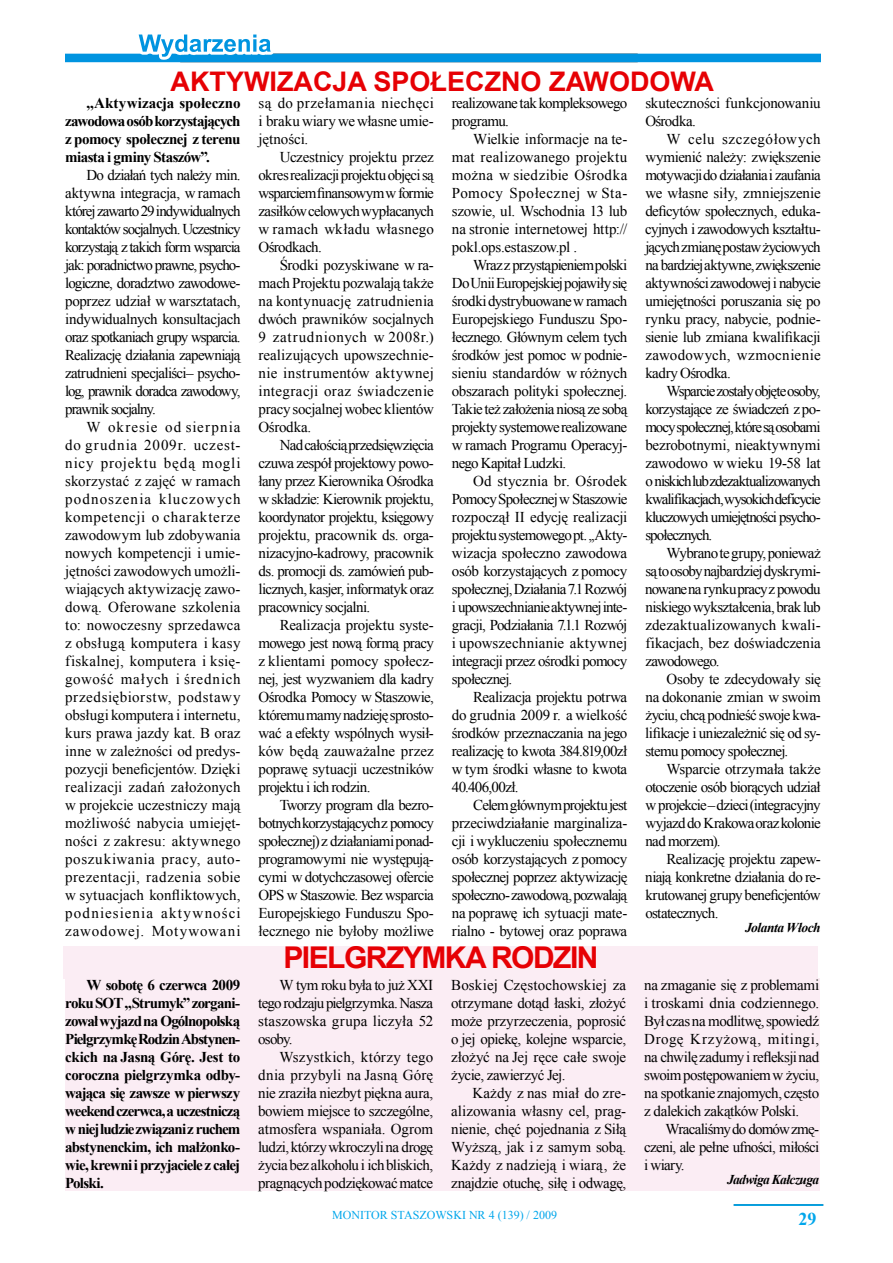
<style>
.page{position:relative;width:893px;height:1263px;background:#fff}
.page>*{position:absolute;margin:0;border:0;box-sizing:border-box;transform-origin:0 0}
.t1{font:700 30px "Arial";letter-spacing:-.05em;color:#e60004}
.t2{font:700 27px "Arial";color:#e60004}
.t3{font:700 18px "Times New Roman";color:#00a6eb}
.t4{font:15px/18px "Times New Roman";letter-spacing:-.03em;color:#000;text-align:justify}
.t5{font:700 15px/18px "Times New Roman";letter-spacing:-.045em;color:#000;text-align:justify}
.t6{font:italic 700 13.5px "Times New Roman";letter-spacing:-.04em;color:#000}
.t7{font:12px "Times New Roman";color:#00a6eb}
</style>
<div class="page">
<hr style="left:734px;top:1204px;width:89px;height:1px;background:#00a6eb">
<hr style="left:734px;top:1205px;width:89px;height:1px;background:#00a6eb">
<div style="left:65px;top:54px;width:756px;height:8px;background:#0094e0"></div>
<svg style="left:136px;top:34px;width:138px;height:26px"></svg>
<div style="left:65px;top:978px;width:754px;height:213px;background:#fbedf4"></div>
<div style="left:64px;top:946px;width:754px;height:33px;background:#fbedf4"></div>
<h2 class="t2" style="left:171px;top:64px;width:540px">AKTYWIZACJA SPOŁECZNO ZAWODOWA</h2>
<p class="t5" style="left:65px;top:94px;width:177px;text-indent:21px">,,Aktywizacja społeczno zawodowa osób korzystających z pomocy społecznej z terenu miasta i gminy Staszów”.</p>
<p class="t4" style="left:65px;top:166px;width:177px;text-indent:21px">Do działań tych należy min. aktywna integracja, w ramach której zawarto 29 indywidualnych kontaktów socjalnych. Uczestnicy korzystają z takich form wsparcia jak: poradnictwo prawne, psycho&shy;logiczne, doradztwo zawodowe&shy;poprzez udział w warsztatach, indywidualnych konsultacjach oraz spotkaniach grupy wsparcia.<br>Realizację działania zapewniają zatrudnieni specjaliści– psycho&shy;log, prawnik doradca zawodowy, prawnik socjalny.</p>
<p class="t4" style="left:65px;top:418px;width:177px;text-indent:21px">W okresie od sierpnia do grudnia 2009r. uczest&shy;nicy projektu będą mogli skorzystać z zajęć w ramach podnoszenia kluczowych kompetencji o charakterze zawodowym lub zdobywania nowych kompetencji i umie&shy;jętności zawodowych umożli&shy;wiających aktywizację zawo&shy;dową. Oferowane szkolenia to: nowoczesny sprzedawca z obsługą komputera i kasy fiskalnej, komputera i księ&shy;gowość małych i średnich przedsiębiorstw, podstawy obsługi komputera i internetu, kurs prawa jazdy kat. B oraz inne w zależności od predys&shy;pozycji beneficjentów. Dzięki realizacji zadań założonych w projekcie uczestniczy mają możliwość nabycia umiejęt&shy;ności z zakresu: aktywnego poszukiwania pracy, auto&shy;prezentacji, radzenia sobie w sytuacjach konfliktowych, podniesienia aktywności zawodowej. Motywowani</p>
<p class="t4" style="left:259px;top:94px;width:177px">są do przełamania niechęci i braku wiary we własne umie&shy;jętności.</p>
<p class="t4" style="left:259px;top:148px;width:177px;text-indent:21px">Uczestnicy projektu przez okres realizacji projektu objęci są wsparciem finansowym w formie zasiłków celowych wypłacanych w ramach wkładu własnego Ośrodkach.</p>
<p class="t4" style="left:259px;top:256px;width:177px;text-indent:21px">Środki pozyskiwane w ra&shy;mach Projektu pozwalają także na kontynuację zatrudnienia dwóch prawników socjalnych 9 zatrudnionych w 2008r.) realizujących upowszechnie&shy;nie instrumentów aktywnej integracji oraz świadczenie pracy socjalnej wobec klientów Ośrodka.</p>
<p class="t4" style="left:259px;top:436px;width:177px;text-indent:21px">Nad całością przedsięwzięcia czuwa zespół projektowy powo&shy;łany przez Kierownika Ośrodka w składzie: Kierownik projektu, koordynator projektu, księgowy projektu, pracownik ds. orga&shy;nizacyjno-kadrowy, pracownik ds. promocji ds. zamówień pub&shy;licznych, kasjer, informatyk oraz pracownicy socjalni.</p>
<p class="t4" style="left:259px;top:616px;width:177px;text-indent:21px">Realizacja projektu syste&shy;mowego jest nową formą pracy z klientami pomocy społecz&shy;nej, jest wyzwaniem dla kadry Ośrodka Pomocy w Staszowie, któremu mamy nadzieję sprosto&shy;wać a efekty wspólnych wysił&shy;ków będą zauważalne przez poprawę sytuacji uczestników projektu i ich rodzin.</p>
<p class="t4" style="left:259px;top:796px;width:177px;text-indent:21px">Tworzy program dla bezro&shy;botnych korzystających z pomocy społecznej) z działaniami ponad&shy;programowymi nie występują&shy;cymi w dotychczasowej ofercie OPS w Staszowie. Bez wsparcia Europejskiego Funduszu Spo&shy;łecznego nie byłoby możliwe</p>
<p class="t4" style="left:452px;top:94px;width:177px">realizowane tak kompleksowego programu.</p>
<p class="t4" style="left:452px;top:130px;width:177px;text-indent:21px">Wielkie informacje na te&shy;mat realizowanego projektu można w siedzibie Ośrodka Pomocy Społecznej w Sta&shy;szowie, ul. Wschodnia 13 lub na stronie internetowej http:// pokl.ops.estaszow.pl .</p>
<p class="t4" style="left:452px;top:256px;width:177px;text-indent:21px">Wraz z przystąpieniem polski Do Unii Europejskiej pojawiły się środki dystrybuowane w ramach Europejskiego Funduszu Spo&shy;łecznego. Głównym celem tych środków jest pomoc w podnie&shy;sieniu standardów w różnych obszarach polityki społecznej.<br>Takie też założenia niosą ze sobą projekty systemowe realizowane w ramach Programu Operacyj&shy;nego Kapitał Ludzki.</p>
<p class="t4" style="left:452px;top:472px;width:177px;text-indent:21px">Od stycznia br. Ośrodek Pomocy Społecznej w Staszowie rozpoczął II edycję realizacji projektu systemowego pt. ,,Akty&shy;wizacja społeczno zawodowa osób korzystających z pomocy społecznej, Działania 7.1 Rozwój i upowszechnianie aktywnej inte&shy;gracji, Podziałania 7.1.1 Rozwój i upowszechnianie aktywnej integracji przez ośrodki pomocy społecznej.</p>
<p class="t4" style="left:452px;top:688px;width:177px;text-indent:21px">Realizacja projektu potrwa do grudnia 2009 r. a wielkość środków przeznaczania na jego realizację to kwota 384.819,00zł w tym środki własne to kwota 40.406,00zł.</p>
<p class="t4" style="left:452px;top:796px;width:177px;text-indent:21px">Celem głównym projektu jest przeciwdziałanie marginaliza&shy;cji i wykluczeniu społecznemu osób korzystających z pomocy społecznej poprzez aktywizację społeczno- zawodową, pozwalają na poprawę ich sytuacji mate&shy;rialno - bytowej oraz poprawa</p>
<h1 class="t1" style="left:283px;top:937px;width:300px">PIELGRZYMKA RODZIN</h1>
<p class="t5" style="left:65px;top:976px;width:177px;text-indent:21px">W sobotę 6 czerwca 2009 roku SOT „Strumyk” zorgani&shy;zował wyjazd na Ogólnopolską Pielgrzymkę Rodzin Abstynen&shy;ckich na Jasną Górę. Jest to coroczna pielgrzymka odby&shy;wająca się zawsze w pierwszy weekend czerwca, a uczestniczą w niej ludzie związani z ruchem abstynenckim, ich małżonko&shy;wie, krewni i przyjaciele z całej Polski.</p>
<p class="t4" style="left:258px;top:976px;width:177px;text-indent:21px">W tym roku była to już XXI tego rodzaju pielgrzymka. Nasza staszowska grupa liczyła 52 osoby.</p>
<p class="t4" style="left:258px;top:1048px;width:177px;text-indent:21px">Wszystkich, którzy tego dnia przybyli na Jasną Górę nie zraziła niezbyt piękna aura, bowiem miejsce to szczególne, atmosfera wspaniała. Ogrom ludzi, którzy wkroczyli na drogę życia bez alkoholu i ich bliskich, pragnących podziękować matce</p>
<p class="t4" style="left:451px;top:976px;width:177px">Boskiej Częstochowskiej za otrzymane dotąd łaski, złożyć może przyrzeczenia, poprosić o jej opiekę, kolejne wsparcie, złożyć na Jej ręce całe swoje życie, zawierzyć Jej.</p>
<p class="t4" style="left:451px;top:1084px;width:177px;text-indent:21px">Każdy z nas miał do zre&shy;alizowania własny cel, prag&shy;nienie, chęć pojednania z Siłą Wyższą, jak i z samym sobą.<br>Każdy z nadzieją i wiarą, że znajdzie otuchę, siłę i odwagę,</p>
<p class="t7" style="left:332px;top:1207px;width:226px">MONITOR STASZOWSKI NR 4 (139) / 2009</p>
<p class="t4" style="left:645px;top:94px;width:177px">skuteczności funkcjonowaniu<br>Ośrodka.</p>
<p class="t4" style="left:645px;top:130px;width:177px;text-indent:21px">W celu szczegółowych wymienić należy: zwiększenie motywacji do działania i zaufania we własne siły, zmniejszenie deficytów społecznych, eduka&shy;cyjnych i zawodowych kształtu&shy;jących zmianę postaw życiowych na bardziej aktywne, zwiększenie aktywności zawodowej i nabycie umiejętności poruszania się po rynku pracy, nabycie, podnie&shy;sienie lub zmiana kwalifikacji zawodowych, wzmocnienie kadry Ośrodka.</p>
<p class="t4" style="left:645px;top:382px;width:177px;text-indent:21px">Wsparcie zostały objęte osoby, korzystające ze świadczeń z po&shy;mocy społecznej, które są osobami bezrobotnymi, nieaktywnymi zawodowo w wieku 19-58 lat o niskich lub zdezaktualizowanych kwalifikacjach, wysokich deficycie kluczowych umiejętności psycho&shy;społecznych.</p>
<p class="t4" style="left:645px;top:544px;width:177px;text-indent:21px">Wybrano te grupy, ponieważ są to osoby najbardziej dyskrymi&shy;nowane na rynku pracy z powodu niskiego wykształcenia, brak lub zdezaktualizowanych kwali&shy;fikacjach, bez doświadczenia zawodowego.</p>
<p class="t4" style="left:645px;top:670px;width:177px;text-indent:21px">Osoby te zdecydowały się na dokonanie zmian w swoim życiu, chcą podnieść swoje kwa&shy;lifikacje i uniezależnić się od sy&shy;stemu pomocy społecznej.</p>
<p class="t4" style="left:645px;top:760px;width:177px;text-indent:21px">Wsparcie otrzymała także otoczenie osób biorących udział w projekcie – dzieci (integracyjny wyjazd do Krakowa oraz kolonie nad morzem).</p>
<p class="t4" style="left:645px;top:850px;width:177px;text-indent:21px">Realizację projektu zapew&shy;niają konkretne działania do re&shy;krutowanej grupy beneficjentów ostatecznych.</p>
<p class="t6" style="left:745px;top:918px;width:77px">Jolanta Włoch</p>
<p class="t4" style="left:644px;top:976px;width:177px">na zmaganie się z problemami i troskami dnia codziennego.<br>Był czas na modlitwę, spowiedź Drogę Krzyżową, mitingi, na chwilę zadumy i refleksji nad swoim postępowaniem w życiu, na spotkanie znajomych, często z dalekich zakątków Polski.</p>
<p class="t4" style="left:644px;top:1120px;width:177px;text-indent:21px">Wracaliśmy do domów zmę&shy;czeni, ale pełne ufności, miłości i wiary.</p>
<p class="t6" style="left:727px;top:1170px;width:94px">Jadwiga Kałczuga</p>
<p class="t3" style="left:798px;top:1206px;width:10px">29</p>
</div>
